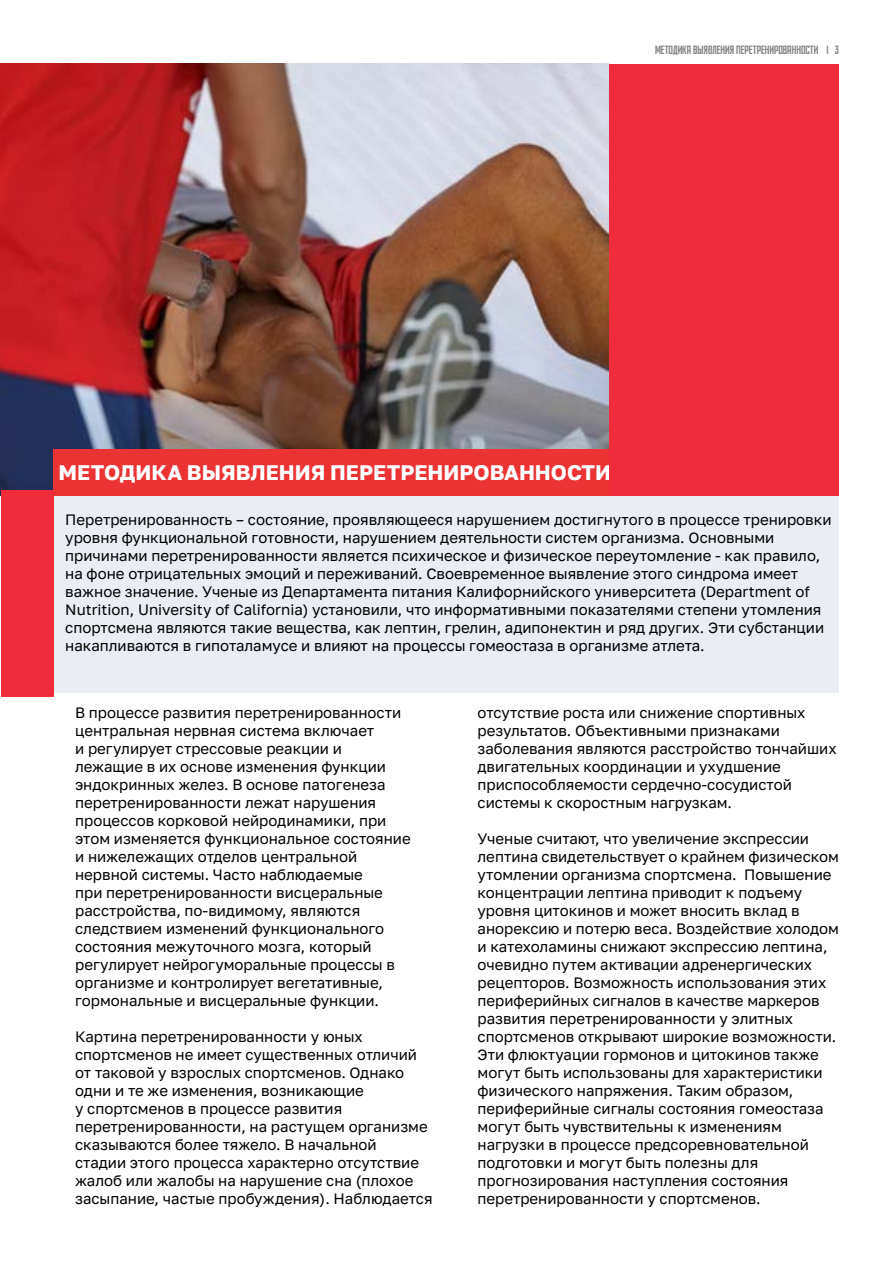
<style>
.page{position:relative;width:893px;height:1263px;background:#fff}
.page>*{position:absolute;margin:0;border:0;box-sizing:border-box;transform-origin:0 0}
.t1{font:700 21px "Golos Text";color:#fff}
.t2{font:15px/18px "Golos Text";color:#000}
.t3{font:12px "Mossport";color:#878787}
</style>
<div class="page">
<div style="left:54px;top:496px;width:785px;height:197px;background:#eaedf4"></div>
<img style="left:0;top:64px;width:608px;height:432px">
<div style="left:53px;top:449px;width:564px;height:47px;background:#eb3333"></div>
<div style="left:609px;top:64px;width:229px;height:432px;background:#ef2c3c"></div>
<div style="left:1px;top:490px;width:52px;height:207px;background:#ef2c3c"></div>
<p class="t3" style="left:655px;top:44px;width:185px">МЕТОДИКА ВЫЯВЛЕНИЯ ПЕРЕТРЕНИРОВАННОСТИ I 3</p>
<h1 class="t1" style="left:59px;top:460px;width:554px">МЕТОДИКА ВЫЯВЛЕНИЯ ПЕРЕТРЕНИРОВАННОСТИ</h1>
<p class="t2" style="left:65px;top:511px;width:768px">Перетренированность – состояние, проявляющееся нарушением достигнутого в процессе тренировки уровня функциональной готовности, нарушением деятельности систем организма. Основными причинами перетренированности является психическое и физическое переутомление - как правило, на фоне отрицательных эмоций и переживаний. Своевременное выявление этого синдрома имеет важное значение. Ученые из Департамента питания Калифорнийского университета (Department of Nutrition, University of California) установили, что информативными показателями степени утомления спортсмена являются такие вещества, как лептин, грелин, адипонектин и ряд других. Эти субстанции накапливаются в гипоталамусе и влияют на процессы гомеостаза в организме атлета.</p>
<p class="t2" style="left:75px;top:703px;width:337px">В процессе развития перетренированности центральная нервная система включает<br>и регулирует стрессовые реакции и лежащие в их основе изменения функции эндокринных желез. В основе патогенеза перетренированности лежат нарушения процессов корковой нейродинамики, при этом изменяется функциональное состояние и нижележащих отделов центральной нервной системы. Часто наблюдаемые<br>при перетренированности висцеральные расстройства, по-видимому, являются следствием изменений функционального состояния межуточного мозга, который регулирует нейрогуморальные процессы в организме и контролирует вегетативные, гормональные и висцеральные функции.</p>
<p class="t2" style="left:75px;top:1027px;width:359px">Картина перетренированности у юных спортсменов не имеет существенных отличий от таковой у взрослых спортсменов. Однако одни и те же изменения, возникающие<br>у спортсменов в процессе развития перетренированности, на растущем организме сказываются более тяжело. В начальной<br>стадии этого процесса характерно отсутствие жалоб или жалобы на нарушение сна (плохое засыпание, частые пробуждения). Наблюдается</p>
<p class="t2" style="left:477px;top:703px;width:361px">отсутствие роста или снижение спортивных результатов. Объективными признаками заболевания являются расстройство тончайших двигательных координации и ухудшение приспособляемости сердечно-сосудистой системы к скоростным нагрузкам.</p>
<p class="t2" style="left:477px;top:829px;width:363px">Ученые считают, что увеличение экспрессии лептина свидетельствует о крайнем физическом утомлении организма спортсмена. Повышение концентрации лептина приводит к подъему уровня цитокинов и может вносить вклад в анорексию и потерю веса. Воздействие холодом и катехоламины снижают экспрессию лептина, очевидно путем активации адренергических рецепторов. Возможность использования этих периферийных сигналов в качестве маркеров развития перетренированности у элитных спортсменов открывают широкие возможности.<br>Эти флюктуации гормонов и цитокинов также могут быть использованы для характеристики физического напряжения. Таким образом, периферийные сигналы состояния гомеостаза могут быть чувствительны к изменениям нагрузки в процессе предсоревновательной подготовки и могут быть полезны для прогнозирования наступления состояния перетренированности у спортсменов.</p>
</div>
